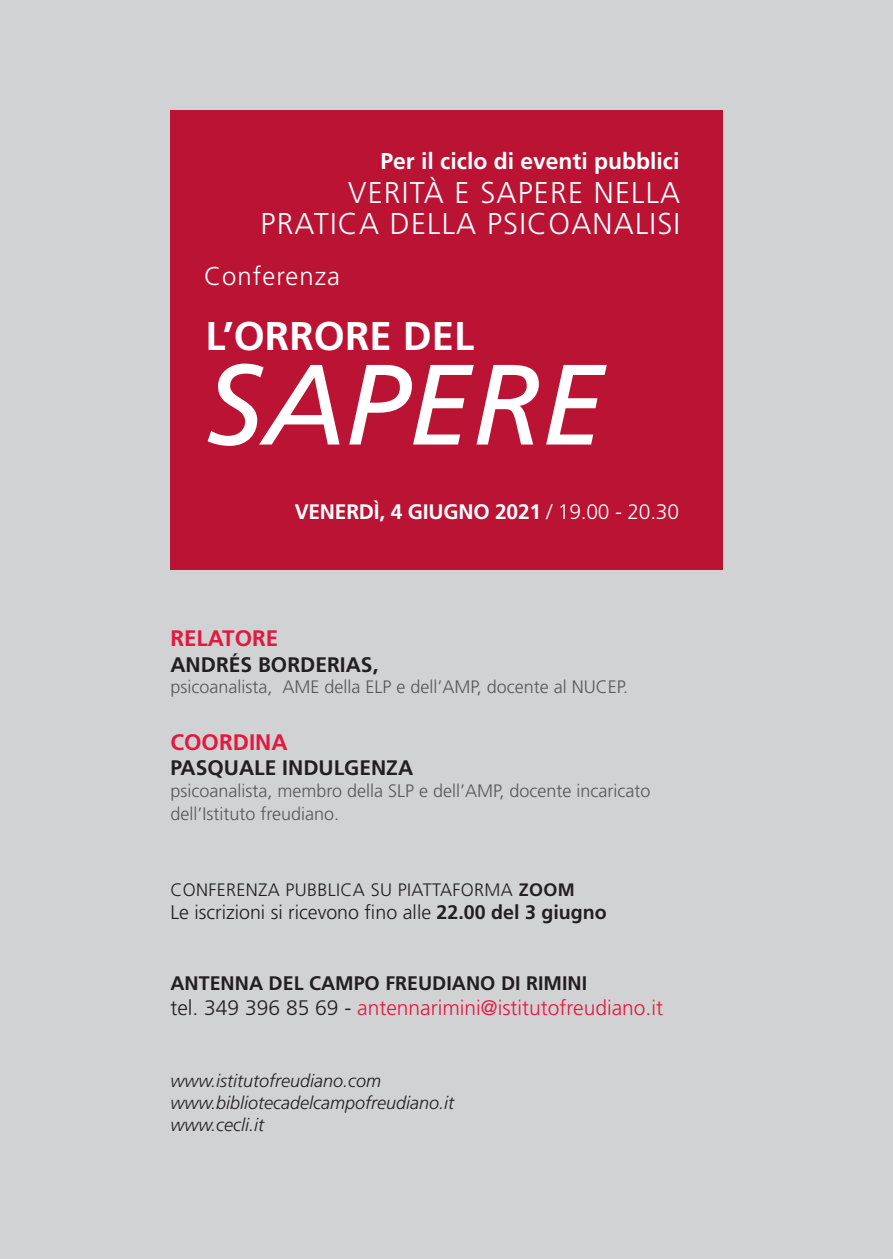
<style>
.page{position:relative;width:893px;height:1259px;background:#d1d2d4}
.page>*{position:absolute;margin:0;border:0;box-sizing:border-box;transform-origin:0 0}
.t1{font:italic 114px "Frutiger LT Std";color:#fff}
.t2{font:700 40.2px "Frutiger LT Std";color:#fff}
.t3{font:300 30px/30.9px "Frutiger LT Std";letter-spacing:.04em;color:#fff;text-align:right}
.t4{font:300 25.8px "Frutiger LT Std";letter-spacing:.04em;color:#fff}
.t5{font:700 22.8px "Frutiger LT Std";color:#fff}
.t6{font:700 22.5px "Frutiger LT Std";color:#e4183e}
.t7{font:300 21px "Frutiger LT Std";color:#e4183e}
.t8{font:700 21px "Frutiger LT Std";color:#231f20}
.t9{font:700 21px "Frutiger LT Std";letter-spacing:-.01em;color:#fff}
.t10{font:300 19.5px "Frutiger LT Std";color:#231f20}
.t11{font:700 19.5px "Frutiger LT Std";color:#231f20}
.t12{font:300 18px/23.7px "Frutiger LT Std";color:#57585a}
.t13{font:italic 300 18px/21.6px "Frutiger LT Std";color:#231f20}
.t14{font:300 18px "Frutiger LT Std";letter-spacing:.02em;color:#231f20}
.s1{font-weight:300}
.s2{font-weight:700}
.s3{color:#231f20}
</style>
<div class="page">
<div style="left:170px;top:110px;width:553px;height:459px;background:#ba1333"></div>
<p class="t5" style="left:380px;top:148px;width:300px">Per il ciclo di eventi pubblici</p>
<h3 class="t3" style="left:261px;top:178px;width:421px">VERITÀ E SAPERE NELLA<br>PRATICA DELLA PSICOANALISI</h3>
<h3 class="t4" style="left:204px;top:261px;width:137px">Conferenza</h3>
<h2 class="t2" style="left:206px;top:312px;width:270px">L’ORRORE DEL</h2>
<h1 class="t1" style="left:206px;top:338px;width:401px">SAPERE</h1>
<p class="t9" style="left:295px;top:499px;width:386px">VENERDÌ, 4 GIUGNO 2021 <span class="s1">/ 19.00 - 20.30</span></p>
<p class="t6" style="left:170px;top:625px;width:109px">RELATORE</p>
<p class="t8" style="left:170px;top:652px;width:210px">ANDRÉS BORDERIAS,</p>
<p class="t12" style="left:170px;top:675px;width:459px">psicoanalista, AME della ELP e dell’AMP, docente al NUCEP.</p>
<p class="t6" style="left:170px;top:729px;width:119px">COORDINA</p>
<p class="t8" style="left:170px;top:755px;width:244px">PASQUALE INDULGENZA</p>
<p class="t12" style="left:170px;top:779px;width:481px">psicoanalista, membro della SLP e dell’AMP, docente incaricato dell’Istituto freudiano.</p>
<p class="t14" style="left:170px;top:879px;width:406px">CONFERENZA PUBBLICA SU PIATTAFORMA <span class="s2">ZOOM</span></p>
<p class="t10" style="left:170px;top:901px;width:438px">Le iscrizioni si ricevono fino alle <span class="s2">22.00 del 3 giugno</span></p>
<p class="t11" style="left:170px;top:972px;width:418px">ANTENNA DEL CAMPO FREUDIANO DI RIMINI</p>
<p class="t7" style="left:170px;top:996px;width:494px"><span class="s3">tel. 349 396 85 69 -</span> antennarimini@istitutofreudiano.it</p>
<p class="t13" style="left:170px;top:1070px;width:285px">www.istitutofreudiano.com www.bibliotecadelcampofreudiano.it www.cecli.it</p>
</div>
